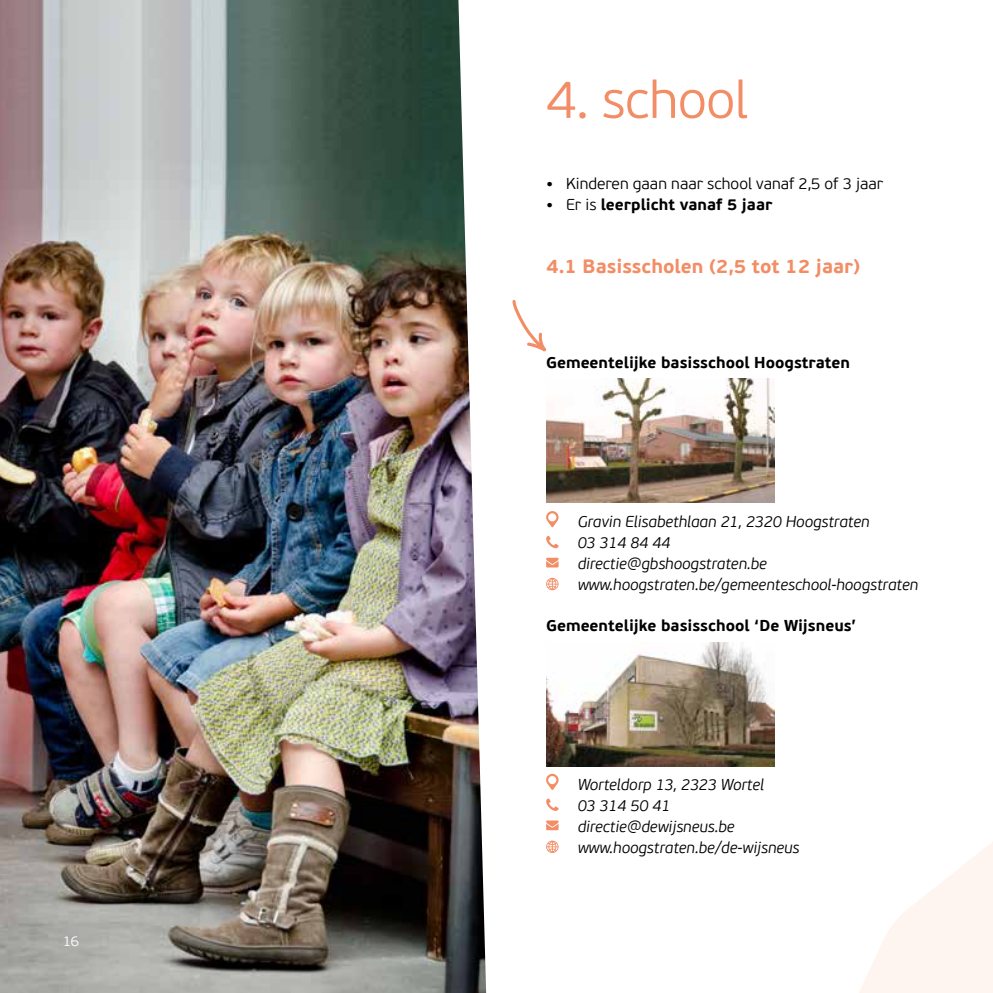
<style>
.page{position:relative;width:993px;height:993px;background:#fff}
.page>*{position:absolute;margin:0;border:0;box-sizing:border-box;transform-origin:0 0}
.t1{font:300 52.5px "PF Beau Sans Pro";letter-spacing:-.01em;color:#f28d65}
.t2{font:700 19.25px "PF Beau Sans Pro";color:#f28d65}
.t3{font:italic 300 15.75px/21px "PF Beau Sans Pro";color:#000}
.t4{font:700 15.75px "PF Beau Sans Pro";color:#000}
.t5{font:300 15.75px "PF Beau Sans Pro";color:#000}
.t6{font:300 14px "PF Beau Sans Pro";color:#fff}
.s1{font-weight:700}
.s2{font-weight:300}
</style>
<div class="page">
<img style="left:0;top:0;width:486px;height:992px">
<svg style="left:613px;top:406px;width:379px;height:586px"></svg>
<img style="left:546px;top:378px;width:227px;height:124px">
<svg style="left:546px;top:511px;width:12px;height:16px"></svg>
<svg style="left:546px;top:535px;width:12px;height:13px"></svg>
<svg style="left:546px;top:557px;width:12px;height:10px"></svg>
<svg style="left:546px;top:577px;width:12px;height:13px"></svg>
<img style="left:546px;top:642px;width:227px;height:124px">
<svg style="left:546px;top:773px;width:12px;height:16px"></svg>
<svg style="left:546px;top:798px;width:12px;height:12px"></svg>
<svg style="left:546px;top:820px;width:12px;height:10px"></svg>
<svg style="left:546px;top:840px;width:12px;height:12px"></svg>
<svg style="left:512px;top:300px;width:34px;height:51px"></svg>
<p class="t6" style="left:63px;top:932px;width:17px">16</p>
<h1 class="t1" style="left:546px;top:70px;width:203px">4. school</h1>
<p class="t5" style="left:546px;top:175px;width:338px"><span class="s1">•</span> Kinderen gaan naar school vanaf 2,5 of 3 jaar</p>
<p class="t4" style="left:546px;top:195px;width:228px">• <span class="s2">Er is</span> leerplicht vanaf 5 jaar</p>
<p class="t2" style="left:546px;top:254px;width:315px">4.1 Basisscholen (2,5 tot 12 jaar)</p>
<p class="t4" style="left:546px;top:352px;width:305px">Gemeentelijke basisschool Hoogstraten</p>
<p class="t3" style="left:577px;top:511px;width:342px">Gravin Elisabethlaan 21, 2320 Hoogstraten<br>03 314 84 44<br>directie@gbshoogstraten.be www.hoogstraten.be/gemeenteschool-hoogstraten</p>
<p class="t4" style="left:546px;top:615px;width:312px">Gemeentelijke basisschool ‘De Wijsneus’</p>
<p class="t3" style="left:577px;top:774px;width:223px">Worteldorp 13, 2323 Wortel<br>03 314 50 41 directie@dewijsneus.be www.hoogstraten.be/de-wijsneus</p>
</div>
